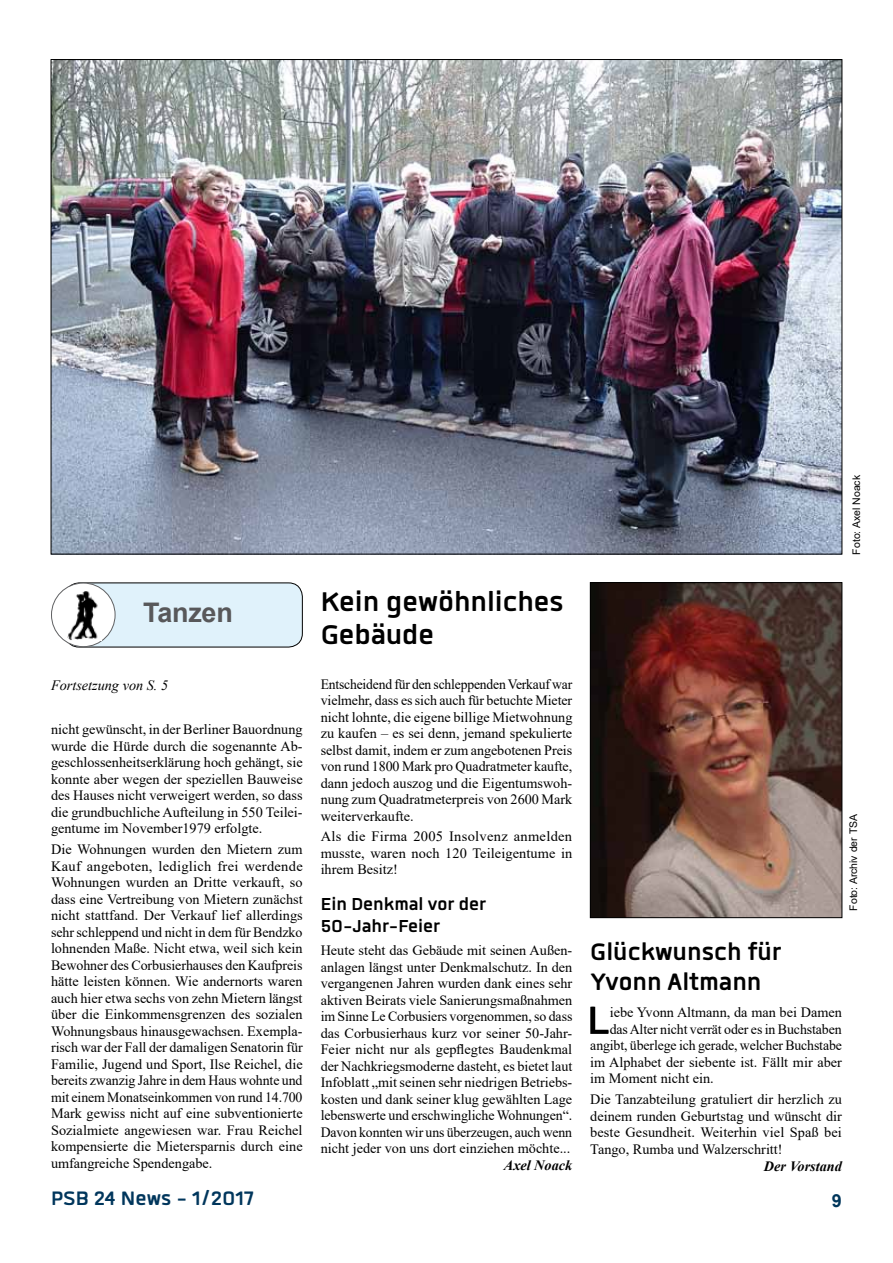
<style>
.page{position:relative;width:893px;height:1263px;background:#fff}
.page>*{position:absolute;margin:0;border:0;box-sizing:border-box;transform-origin:0 0}
.t1{font:700 54.75px "Quan";color:#000}
.t2{font:700 37.5px/33.8px "Quan";color:#000}
.t3{font:700 33px/29.7px "Quan";color:#000}
.t4{font:700 27px "Quan";color:#00365c}
.t5{font:700 27px "Arial";letter-spacing:-.01em;color:#58585a}
.t6{font:700 24px/22.5px "Quan";color:#000}
.t7{font:700 18px "Arial";color:#00365b}
.t8{font:14.25px/16.5px "Times New Roman";color:#000;text-align:justify}
.t9{font:14.25px/16.5px "Times New Roman";color:#000;text-align:justify;scale:.95 1}
.t10{font:italic 700 14.25px "Times New Roman";color:#000}
.t11{font:italic 14.25px "Times New Roman";color:#000}
.t12{font:10.5px "Arial";color:#000}
</style>
<div class="page">
<img style="left:53px;top:61px;width:787px;height:491px">
<img style="left:592px;top:584px;width:248px;height:332px">
<div style="left:590px;top:582px;width:252px;height:336px;border:1px solid #000"></div>
<div style="left:65px;top:583px;width:237px;height:64px;background:#e0f2fb;border-radius:14px"></div>
<div style="left:65px;top:583px;width:238px;height:64px;border:1px solid #000;border-radius:14px"></div>
<div style="left:51px;top:583px;width:64px;height:64px;background:#fff;border-radius:50%"></div>
<div style="left:51px;top:583px;width:65px;height:64px;border:1px solid #606163;border-radius:50%"></div>
<img style="left:68px;top:591px;width:30px;height:49px">
<h3 class="t5" style="left:143px;top:594px;width:91px">Tanzen</h3>
<p class="t11" style="left:51px;top:675px;width:119px">Fortsetzung von S. 5</p>
<p class="t8" style="left:51px;top:721px;width:253px">nicht gewünscht, in der Berliner Bauordnung wurde die Hürde durch die sogenannte Ab&shy;geschlossenheitserklärung hoch gehängt, sie konnte aber wegen der speziellen Bauweise des Hauses nicht verweigert werden, so dass die grundbuchliche Aufteilung in 550 Teilei&shy;gentume im November1979 erfolgte.</p>
<p class="t8" style="left:51px;top:840px;width:253px">Die Wohnungen wurden den Mietern zum Kauf angeboten, lediglich frei werdende Wohnungen wurden an Dritte verkauft, so dass eine Vertreibung von Mietern zunächst nicht stattfand. Der Verkauf lief allerdings sehr schleppend und nicht in dem für Bendzko lohnenden Maße. Nicht etwa, weil sich kein Bewohner des Corbusierhauses den Kaufpreis hätte leisten können. Wie andernorts waren auch hier etwa sechs von zehn Mietern längst über die Einkommensgrenzen des sozialen Wohnungsbaus hinausgewachsen. Exempla&shy;risch war der Fall der damaligen Senatorin für Familie, Jugend und Sport, Ilse Reichel, die bereits zwanzig Jahre in dem Haus wohnte und mit einem Monatseinkommen von rund 14.700<br>Mark gewiss nicht auf eine subventionierte Sozialmiete angewiesen war. Frau Reichel kompensierte die Mietersparnis durch eine umfangreiche Spendengabe.</p>
<h2 class="t2" style="left:321px;top:584px;width:245px">Kein gewöhnliches<br>Gebäude</h2>
<p class="t9" style="left:321px;top:675px;width:267px">Entscheidend für den schleppenden Verkauf war vielmehr, dass es sich auch für betuchte Mieter nicht lohnte, die eigene billige Mietwohnung zu kaufen – es sei denn, jemand spekulierte selbst damit, indem er zum angebotenen Preis von rund 1800 Mark pro Quadratmeter kaufte, dann jedoch auszog und die Eigentumswoh&shy;nung zum Quadratmeterpreis von 2600 Mark weiterverkaufte.</p>
<p class="t8" style="left:321px;top:828px;width:253px">Als die Firma 2005 Insolvenz anmelden musste, waren noch 120 Teileigentume in ihrem Besitz!</p>
<h3 class="t6" style="left:321px;top:892px;width:167px">Ein Denkmal vor der<br>50-Jahr-Feier</h3>
<p class="t8" style="left:321px;top:941px;width:253px">Heute steht das Gebäude mit seinen Außen&shy;anlagen längst unter Denkmalschutz. In den vergangenen Jahren wurden dank eines sehr aktiven Beirats viele Sanierungsmaßnahmen im Sinne Le Corbusiers vorgenommen, so dass das Corbusierhaus kurz vor seiner 50-Jahr-Feier nicht nur als gepflegtes Baudenkmal der Nachkriegsmoderne dasteht, es bietet laut Infoblatt „mit seinen sehr niedrigen Betriebs&shy;kosten und dank seiner klug gewählten Lage lebenswerte und erschwingliche Wohnungen“.<br>Davon konnten wir uns überzeugen, auch wenn nicht jeder von uns dort einziehen möchte...</p>
<p class="t10" style="left:504px;top:1155px;width:70px">Axel Noack</p>
<p class="t12" style="left:849px;top:554px;width:81px;rotate:-90deg">Foto: Axel Noack</p>
<p class="t12" style="left:846px;top:911px;width:98px;rotate:-90deg">Foto: Archiv der TSA</p>
<h3 class="t3" style="left:590px;top:937px;width:192px">Glückwunsch für<br>Yvonn Altmann</h3>
<h1 class="t1" style="left:587px;top:994px;width:24px">L</h1>
<p class="t8" style="left:610px;top:1004px;width:234px">iebe Yvonn Altmann, da man bei Damen</p>
<p class="t8" style="left:610px;top:1020px;width:234px">das Alter nicht verrät oder es in Buchstaben</p>
<p class="t8" style="left:590px;top:1037px;width:253px">angibt, überlege ich gerade, welcher Buchstabe</p>
<p class="t8" style="left:590px;top:1053px;width:253px">im Alphabet der siebente ist. Fällt mir aber</p>
<p class="t8" style="left:590px;top:1070px;width:125px">im Moment nicht ein.</p>
<p class="t8" style="left:590px;top:1091px;width:253px">Die Tanzabteilung gratuliert dir herzlich zu deinem runden Geburtstag und wünscht dir beste Gesundheit. Weiterhin viel Spaß bei Tango, Rumba und Walzerschritt!</p>
<p class="t10" style="left:764px;top:1156px;width:79px">Der Vorstand</p>
<h3 class="t4" style="left:51px;top:1186px;width:204px">PSB 24 News - 1/2017</h3>
<p class="t7" style="left:832px;top:1188px;width:12px">9</p>
</div>
